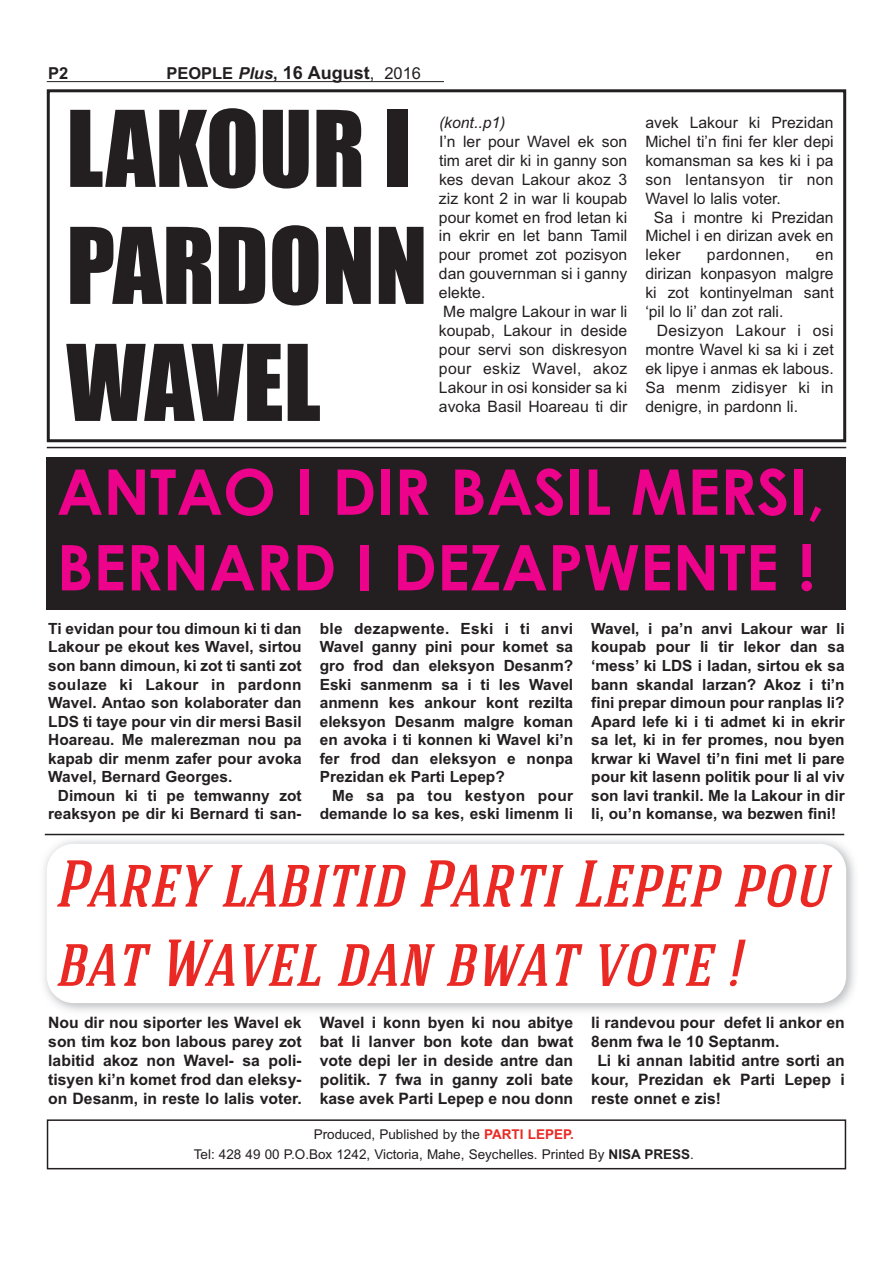
<style>
.page{position:relative;width:893px;height:1263px;background:#fff}
.page>*{position:absolute;margin:0;border:0;box-sizing:border-box;transform-origin:0 0}
.t1{font:97.5px/117px "Impact";color:#231f20}
.t2{font:italic 500 66px/79.2px "Hagin Caps";color:#ea2924}
.t3{font:700 63px/75.6px "Century Gothic";color:#ed028c}
.t4{font:700 18px "Arial";color:#231f20}
.t5{font:700 16.5px "Arial";color:#231f20}
.t6{font:15.75px/18.9px "Arial";color:#231f20;text-align:justify}
.t7{font:700 15.75px/18.9px "Arial";color:#231f20;text-align:justify}
.t8{font:15.75px "Arial";letter-spacing:.02em;color:#231f20}
.t9{font:italic 15.75px "Arial";color:#231f20}
.t10{font:700 15.45px/18.6px "Arial";color:#231f20;text-align:justify}
.t11{font:13.5px/19.5px "Arial";color:#231f20;text-align:center}
.s1{font-size:16.5px}
.s2{font-style:italic;font-size:16.5px}
.s3{font-weight:400;font-size:16.5px}
.s4{font-weight:700;color:#ea2924}
.s5{font-weight:700}
</style>
<div class="page">
<div style="left:47px;top:89px;width:799px;height:353px;border:3px solid #231f20"></div>
<div style="left:47px;top:457px;width:799px;height:153px;background:#231f20"></div>
<hr style="left:47px;top:81px;width:397px;height:1px;background:#231f20">
<div style="left:47px;top:1119px;width:799px;height:50px;border:2px solid #231f20"></div>
<hr style="left:47px;top:447px;width:799px;height:1px;background:#231f20">
<hr style="left:45px;top:834px;width:799px;height:1px;background:#231f20">
<p class="t5" style="left:48px;top:64px;width:22px">P2</p>
<p class="t4" style="left:166px;top:63px;width:256px"><span class="s1">PEOPLE</span> <span class="s2">Plus</span><span class="s1">,</span> 16 August<span class="s3">, 2016</span></p>
<h1 class="t1" style="left:66px;top:95px;width:363px">LAKOUR I<br>PARDONN<br>WAVEL</h1>
<p class="t9" style="left:439px;top:113px;width:68px">(kont..p1)</p>
<p class="t6" style="left:439px;top:132px;width:190px;text-align:left">I’n ler pour Wavel ek son tim aret dir ki in ganny son kes devan Lakour akoz 3 ziz kont 2 in war li koupab pour komet en frod letan ki in ekrir en let bann Tamil pour promet zot pozisyon dan gouvernman si i ganny elekte.<br>Me malgre Lakour in war li koupab, Lakour in deside pour servi son diskresyon pour eskiz Wavel, akoz<br>Lakour in osi konsider sa ki avoka Basil Hoareau ti dir</p>
<p class="t6" style="left:645px;top:113px;width:190px">avek Lakour ki Prezidan</p>
<p class="t6" style="left:645px;top:132px;width:190px">Michel ti’n fini fer kler depi</p>
<p class="t6" style="left:645px;top:151px;width:190px">komansman sa kes ki i pa</p>
<p class="t8" style="left:645px;top:170px;width:190px">son lentansyon tir non</p>
<p class="t6" style="left:645px;top:189px;width:137px">Wavel lo lalis voter.</p>
<p class="t6" style="left:654px;top:208px;width:181px">Sa i montre ki Prezidan</p>
<p class="t6" style="left:645px;top:227px;width:190px">Michel i en dirizan avek en</p>
<p class="t6" style="left:645px;top:245px;width:37px">leker</p>
<p class="t8" style="left:707px;top:246px;width:84px">pardonnen,</p>
<p class="t6" style="left:645px;top:245px;width:190px;text-indent:170px">en dirizan konpasyon malgre ki zot kontinyelman sant ‘pil lo li’ dan zot rali.</p>
<p class="t6" style="left:645px;top:321px;width:190px;text-indent:11px">Desizyon Lakour i osi montre Wavel ki sa ki i zet ek lipye i anmas ek labous.<br>Sa menm zidisyer ki in denigre, in pardonn li.</p>
<h3 class="t3" style="left:57px;top:455px;width:769px">ANTAO I DIR BASIL MERSI,<br>BERNARD I DEZAPWENTE !</h3>
<p class="t10" style="left:48px;top:619px;width:255px">Ti evidan pour tou dimoun ki ti dan Lakour pe ekout kes Wavel, sirtou son bann dimoun, ki zot ti santi zot soulaze ki Lakour in pardonn Wavel. Antao son kolaborater dan LDS ti taye pour vin dir mersi Basil Hoareau. Me malerezman nou pa kapab dir menm zafer pour avoka Wavel, Bernard Georges.</p>
<p class="t10" style="left:48px;top:786px;width:255px;text-align:right">Dimoun ki ti pe temwanny zot reaksyon pe dir ki Bernard ti san-</p>
<p class="t10" style="left:591px;top:619px;width:255px">Wavel, i pa’n anvi Lakour war li koupab pour li tir lekor dan sa ‘mess’ ki LDS i ladan, sirtou ek sa bann skandal larzan? Akoz i ti’n fini prepar dimoun pour ranplas li?<br>Apard lefe ki i ti admet ki in ekrir sa let, ki in fer promes, nou byen krwar ki Wavel ti’n fini met li pare pour kit lasenn politik pour li al viv son lavi trankil. Me la Lakour in dir li, ou’n komanse, wa bezwen fini!</p>
<p class="t10" style="left:320px;top:619px;width:255px">ble dezapwente. Eski i ti anvi Wavel ganny pini pour komet sa gro frod dan eleksyon Desanm?<br>Eski sanmenm sa i ti les Wavel anmenn kes ankour kont rezilta eleksyon Desanm malgre koman en avoka i ti konnen ki Wavel ki’n fer frod dan eleksyon e nonpa Prezidan ek Parti Lepep?</p>
<p class="t10" style="left:320px;top:786px;width:255px;text-align:right">Me sa pa tou kestyon pour demande lo sa kes, eski limenm li</p>
<h2 class="t2" style="left:54px;top:848px;width:785px">Parey labitid Parti Lepep pou bat Wavel dan bwat vote !</h2>
<p class="t7" style="left:48px;top:1013px;width:255px">Nou dir nou siporter les Wavel ek son tim koz bon labous parey zot labitid akoz non Wavel- sa poli&shy;tisyen ki’n komet frod dan eleksy&shy;on Desanm, in reste lo lalis voter.</p>
<p class="t7" style="left:320px;top:1013px;width:255px">Wavel i konn byen ki nou abitye bat li lanver bon kote dan bwat vote depi ler in deside antre dan politik. 7 fwa in ganny zoli bate kase avek Parti Lepep e nou donn</p>
<p class="t7" style="left:591px;top:1013px;width:255px">li randevou pour defet li ankor en</p>
<p class="t7" style="left:591px;top:1032px;width:190px">8enm fwa le 10 Septanm.</p>
<p class="t7" style="left:597px;top:1051px;width:249px">Li ki annan labitid antre sorti an</p>
<p class="t7" style="left:591px;top:1070px;width:255px">kour, Prezidan ek Parti Lepep i</p>
<p class="t7" style="left:591px;top:1089px;width:131px">reste onnet e zis!</p>
<p class="t11" style="left:194px;top:1125px;width:502px">Produced, Published by the <span class="s4">PARTI LEPEP.<br></span>Tel: 428 49 00 P.O.Box 1242, Victoria, Mahe, Seychelles. Printed By <span class="s5">NISA PRESS</span>.</p>
</div>
